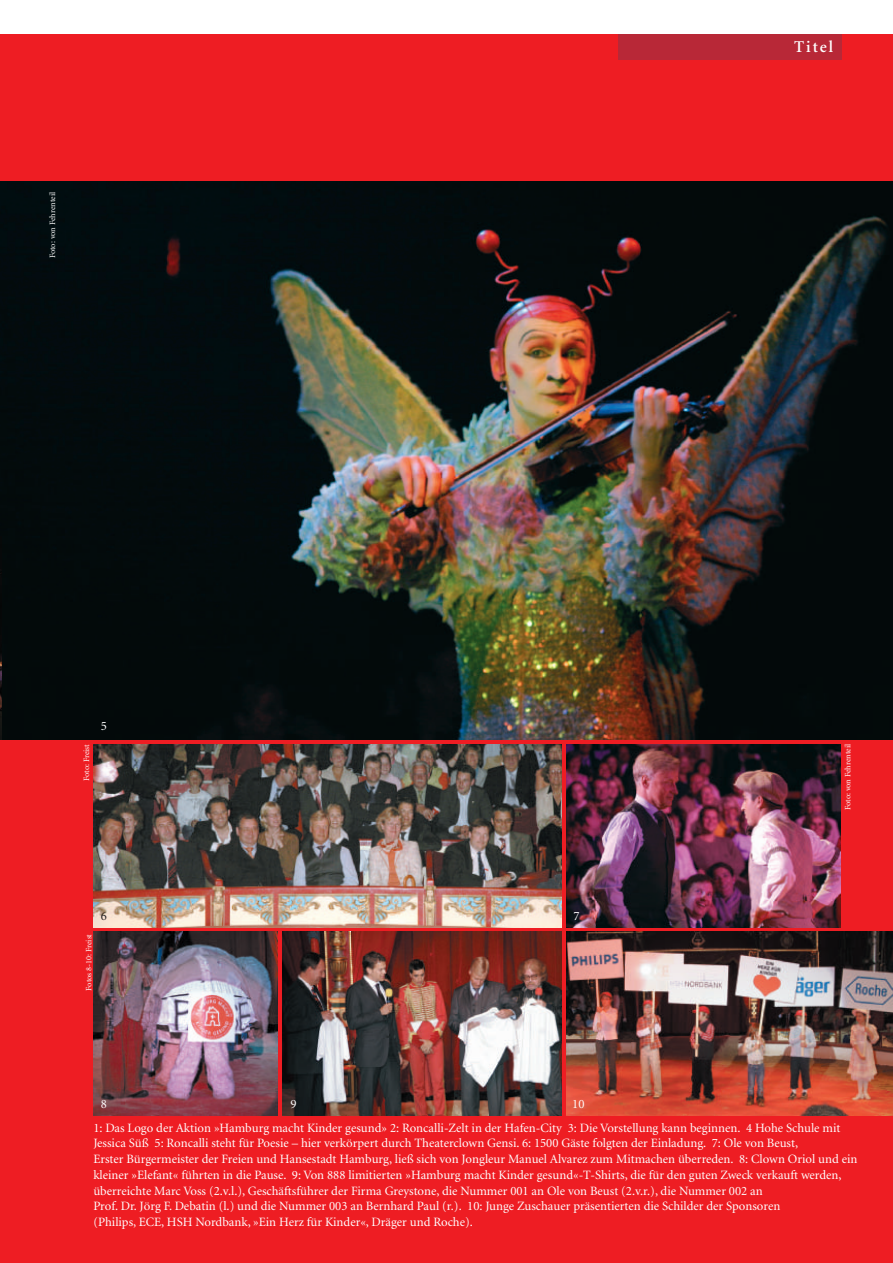
<style>
.page{position:relative;width:893px;height:1263px;background:#fff}
.page>*{position:absolute;margin:0;border:0;box-sizing:border-box;transform-origin:0 0}
.t1{font:600 16.5px "Minion";letter-spacing:.12em;color:#fff}
.t2{font:12.75px/15.8px "Minion";color:#fff}
.t3{font:12.75px "Minion";color:#231f20}
.t4{font:8.25px "Minion";color:#fff}
</style>
<div class="page">
<img style="left:0;top:34px;width:893px;height:1229px">
<p class="t4" style="left:49px;top:258px;width:68px;rotate:-90deg">Foto: von Fehrenteil</p>
<p class="t1" style="left:794px;top:40px;width:40px">Titel</p>
<p class="t4" style="left:83px;top:781px;width:39px;rotate:-90deg">Foto: Freist</p>
<p class="t2" style="left:101px;top:719px;width:8px">5</p>
<p class="t4" style="left:86px;top:991px;width:58px;rotate:-90deg">Fotos 8-10: Freist</p>
<p class="t3" style="left:101px;top:911px;width:8px">6</p>
<p class="t2" style="left:573px;top:909px;width:8px">7</p>
<p class="t2" style="left:101px;top:1097px;width:8px">8</p>
<p class="t2" style="left:290px;top:1097px;width:8px">9</p>
<p class="t2" style="left:572px;top:1097px;width:14px">10</p>
<p class="t4" style="left:844px;top:810px;width:68px;rotate:-90deg">Foto: von Fehrenteil</p>
<p class="t2" style="left:93px;top:1121px;width:766px">1: Das Logo der Aktion »Hamburg macht Kinder gesund» 2: Roncalli-Zelt in der Hafen-City 3: Die Vorstellung kann beginnen. 4 Hohe Schule mit Jessica Süß 5: Roncalli steht für Poesie – hier verkörpert durch Theaterclown Gensi. 6: 1500 Gäste folgten der Einladung. 7: Ole von Beust,<br>Erster Bürgermeister der Freien und Hansestadt Hamburg, ließ sich von Jongleur Manuel Alvarez zum Mitmachen überreden. 8: Clown Oriol und ein kleiner »Elefant« führten in die Pause. 9: Von 888 limitierten »Hamburg macht Kinder gesund«-T-Shirts, die für den guten Zweck verkauft werden, überreichte Marc Voss (2.v.l.), Geschäftsführer der Firma Greystone, die Nummer 001 an Ole von Beust (2.v.r.), die Nummer 002 an<br>Prof. Dr. Jörg F. Debatin (l.) und die Nummer 003 an Bernhard Paul (r.). 10: Junge Zuschauer präsentierten die Schilder der Sponsoren<br>(Philips, ECE, HSH Nordbank, »Ein Herz für Kinder«, Dräger und Roche).</p>
</div>
